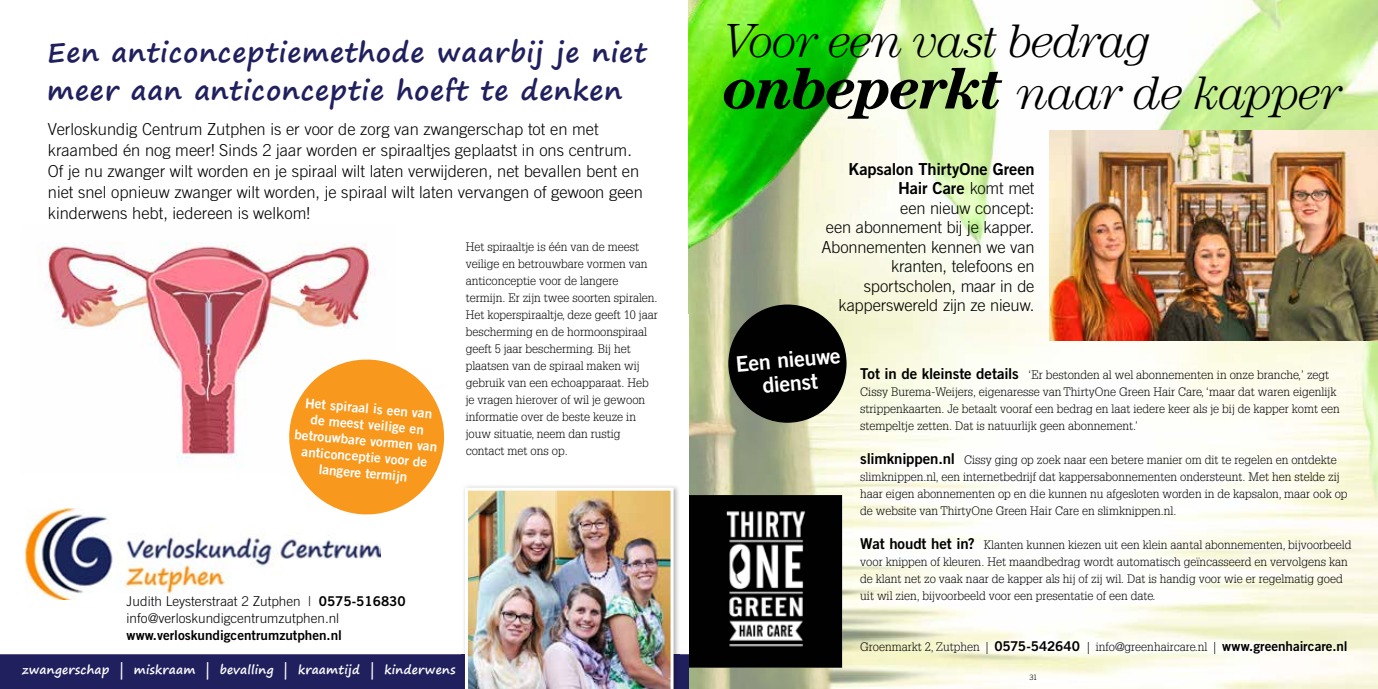
<style>
.page{position:relative;width:1378px;height:689px;background:#fff}
.page>*{position:absolute;margin:0;border:0;box-sizing:border-box;transform-origin:0 0}
.t1{font:italic 300 48px/51px "Century Std";letter-spacing:-.035em;color:#000}
.t2{font:700 27px/37.5px "Segoe Print";letter-spacing:.03em;color:#21205f}
.t3{font:21.45px/23.4px "Trade Gothic LT Std Bd 2";color:#fff;text-align:center}
.t4{font:300 16.5px/19.5px "Trade Gothic LT Std";color:#000;text-align:right}
.t5{font:16.5px/19.5px "Trade Gothic LT Std Bd 2";letter-spacing:-.005em;color:#000;text-align:right}
.t6{font:13.5px/16.2px "Trade Gothic LT Std Bd 2";color:#fff;text-align:center}
.t7{font:300 13.5px/17px "Trade Gothic LT Std";color:#000}
.t8{font:13.5px "Trade Gothic LT Std Bd 2";color:#000}
.t9{font:300 12px/17px "Glypha LT Std";color:#000}
.t10{font:700 12px "Segoe Print";letter-spacing:.02em;color:#fff}
.t11{font:300 7.5px "Trade Gothic LT Std";color:#000}
.s1{font-family:"Trade Gothic LT Std Bd 2";font-weight:400}
.s2{font-weight:700;font-size:60px}
.s3{font-family:"Trade Gothic LT Std";font-weight:300}
.s4{font-family:"Trade Gothic LT Std Bd 2";font-weight:400;font-size:15px}
.s5{font-family:"Trade Gothic LT Std Bd 2";font-weight:400;font-size:13.5px}
</style>
<div class="page">
<img style="left:689px;top:0;width:689px;height:689px">
<img style="left:1049px;top:131px;width:329px;height:209px">
<img style="left:689px;top:495px;width:153px;height:173px">
<img style="left:689px;top:0;width:212px;height:314px">
<div style="left:728px;top:304px;width:118px;height:119px;background:#010101;border-radius:50%"></div>
<img style="left:26px;top:509px;width:354px;height:91px">
<div style="left:0;top:654px;width:689px;height:35px;background:#21205f"></div>
<img style="left:689px;top:654px;width:1px;height:35px">
<img style="left:462px;top:486px;width:217px;height:203px">
<img style="left:465px;top:488px;width:208px;height:201px">
<img style="left:43px;top:242px;width:332px;height:222px">
<svg style="left:286px;top:356px;width:159px;height:162px"></svg>
<h2 class="t2" style="left:47px;top:33px;width:601px">Een anticonceptiemethode waarbij je niet meer aan anticonceptie hoeft te denken</h2>
<p class="t4" style="left:48px;top:119px;width:597px;line-height:21px;text-align:left">Verloskundig Centrum Zutphen is er voor de zorg van zwangerschap tot en met kraambed én nog meer! Sinds 2 jaar worden er spiraaltjes geplaatst in ons centrum.<br>Of je nu zwanger wilt worden en je spiraal wilt laten verwijderen, net bevallen bent en niet snel opnieuw zwanger wilt worden, je spiraal wilt laten vervangen of gewoon geen kinderwens hebt, iedereen is welkom!</p>
<p class="t6" style="left:298px;top:394px;width:145px;rotate:5deg">Het spiraal is een van de meest veilige en betrouwbare vormen van anticonceptie voor de langere termijn</p>
<p class="t9" style="left:466px;top:238px;width:194px">Het spiraaltje is één van de meest veilige en betrouwbare vormen van anticonceptie voor de langere termijn. Er zijn twee soorten spiralen.<br>Het koperspiraaltje, deze geeft 10 jaar bescherming en de hormoonspiraal geeft 5 jaar bescherming. Bij het plaatsen van de spiraal maken wij gebruik van een echoapparaat. Heb je vragen hierover of wil je gewoon informatie over de beste keuze in jouw situatie, neem dan rustig contact met ons op.</p>
<p class="t7" style="left:127px;top:592px;width:281px">Judith Leysterstraat 2 Zutphen | <span class="s1">0575-516830 </span>info@verloskundigcentrumzutphen.nl</p>
<p class="t8" style="left:127px;top:627px;width:217px">www.verloskundigcentrumzutphen.nl</p>
<p class="t10" style="left:23px;top:658px;width:434px">zwangerschap | miskraam | bevalling | kraamtijd | kinderwens</p>
<h1 class="t1" style="left:724px;top:15px;width:620px">Voor een vast bedrag <span class="s2">onbeperkt</span> naar de kapper</h1>
<h3 class="t5" style="left:848px;top:159px;width:187px">Kapsalon ThirtyOne Green<br>Hair Care <span class="s3">komt met</span></h3>
<h3 class="t4" style="left:821px;top:198px;width:215px">een nieuw concept:<br>een abonnement bij je kapper.<br>Abonnementen kennen we van kranten, telefoons en sportscholen, maar in de kapperswereld zijn ze nieuw.</h3>
<h3 class="t3" style="left:734px;top:352px;width:107px;rotate:-5deg">Een nieuwe dienst</h3>
<p class="t9" style="left:860px;top:366px;width:481px"><span class="s4">Tot in de kleinste details</span> ‘Er bestonden al wel abonnementen in onze branche,’ zegt Cissy Burema-Weijers, eigenaresse van ThirtyOne Green Hair Care, ‘maar dat waren eigenlijk strippenkaarten. Je betaalt vooraf een bedrag en laat iedere keer als je bij de kapper komt een stempeltje zetten. Dat is natuurlijk geen abonnement.’</p>
<p class="t9" style="left:860px;top:451px;width:489px"><span class="s4">slimknippen.nl</span> Cissy ging op zoek naar een betere manier om dit te regelen en ontdekte slimknippen.nl, een internetbedrijf dat kappersabonnementen ondersteunt. Met hen stelde zij haar eigen abonnementen op en die kunnen nu afgesloten worden in de kapsalon, maar ook op de website van ThirtyOne Green Hair Care en slimknippen.nl.</p>
<p class="t9" style="left:860px;top:536px;width:493px"><span class="s4">Wat houdt het in?</span> Klanten kunnen kiezen uit een klein aantal abonnementen, bijvoorbeeld voor knippen of kleuren. Het maandbedrag wordt automatisch geïncasseerd en vervolgens kan de klant net zo vaak naar de kapper als hij of zij wil. Dat is handig voor wie er regelmatig goed uit wil zien, bijvoorbeeld voor een presentatie of een date.</p>
<p class="t9" style="left:860px;top:638px;width:489px">Groenmarkt 2, Zutphen | <span class="s5">0575-542640</span> | info@greenhaircare.nl | <span class="s5">www.greenhaircare.nl</span></p>
<p class="t11" style="left:1029px;top:672px;width:9px">31</p>
</div>
